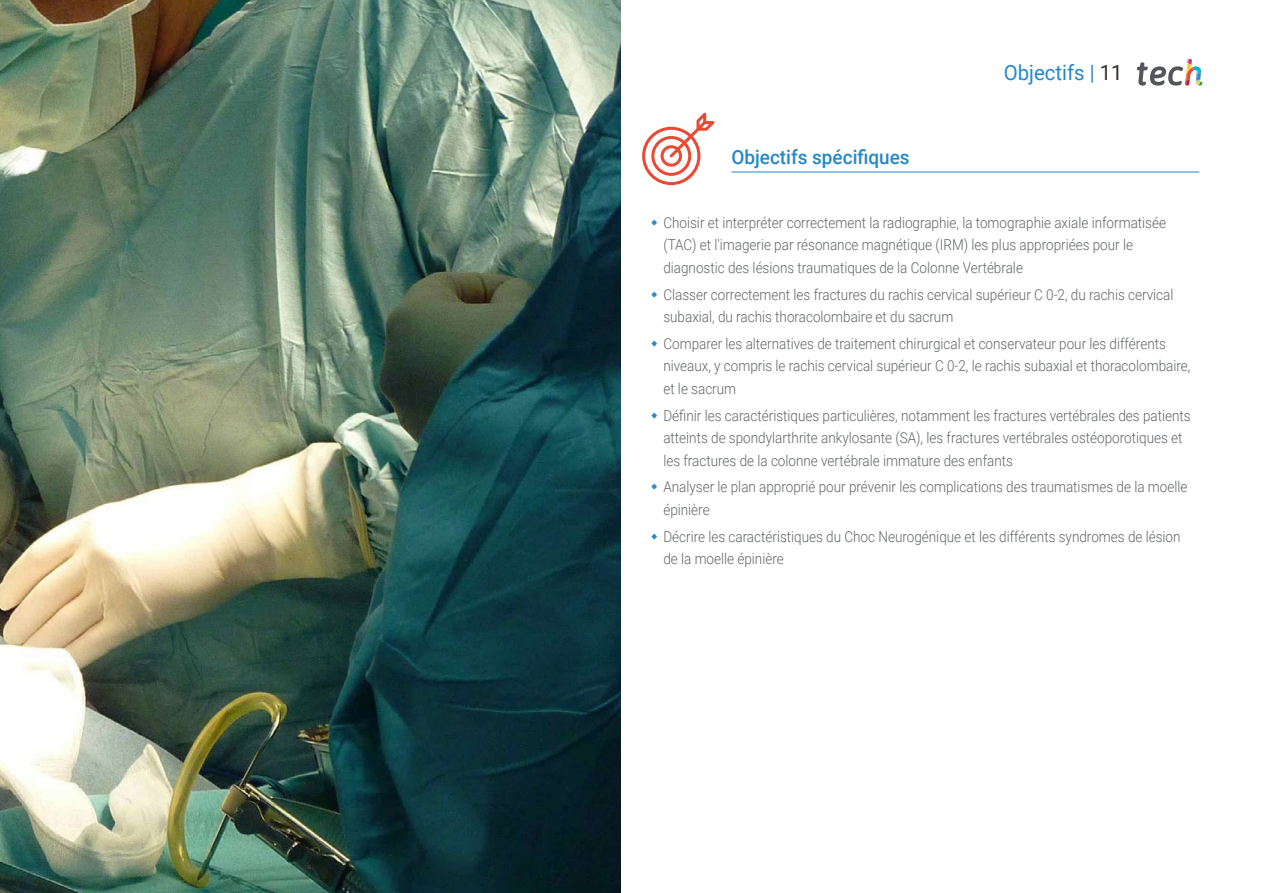
<style>
.page{position:relative;width:1263px;height:893px;background:#fff}
.page>*{position:absolute;margin:0;border:0;box-sizing:border-box;transform-origin:0 0}
.t1{font:21px "Roboto";color:#2488c9}
.t2{font:500 19.5px "Roboto";color:#2488c9}
.t3{font:300 15px/22.5px "Roboto";color:#61646a;scale:.9 1}
.s1{color:#312e20}
</style>
<div class="page">
<img style="left:0;top:0;width:621px;height:893px">
<hr style="left:731px;top:172px;width:468px;height:1px;background:#2488c9">
<svg style="left:642px;top:113px;width:72px;height:72px"></svg>
<svg style="left:1137px;top:59px;width:65px;height:27px"></svg>
<h2 class="t2" style="left:731px;top:143px;width:180px">Objectifs spécifiques</h2>
<h1 class="t1" style="left:1004px;top:57px;width:120px">Objectifs | <span class="s1">11</span></h1>
<p class="t3" style="left:663px;top:211px;width:560px">Choisir et interpréter correctement la radiographie, la tomographie axiale informatisée (TAC) et l'imagerie par résonance magnétique (IRM) les plus appropriées pour le diagnostic des lésions traumatiques de la Colonne Vertébrale</p>
<p class="t3" style="left:663px;top:283px;width:568px">Classer correctement les fractures du rachis cervical supérieur C 0-2, du rachis cervical subaxial, du rachis thoracolombaire et du sacrum</p>
<p class="t3" style="left:663px;top:332px;width:587px">Comparer les alternatives de traitement chirurgical et conservateur pour les différents niveaux, y compris le rachis cervical supérieur C 0-2, le rachis subaxial et thoracolombaire, et le sacrum</p>
<p class="t3" style="left:663px;top:403px;width:587px">Définir les caractéristiques particulières, notamment les fractures vertébrales des patients atteints de spondylarthrite ankylosante (SA), les fractures vertébrales ostéoporotiques et les fractures de la colonne vertébrale immature des enfants</p>
<p class="t3" style="left:663px;top:475px;width:584px">Analyser le plan approprié pour prévenir les complications des traumatismes de la moelle épinière</p>
<p class="t3" style="left:663px;top:524px;width:576px">Décrire les caractéristiques du Choc Neurogénique et les différents syndromes de lésion de la moelle épinière</p>
</div>
